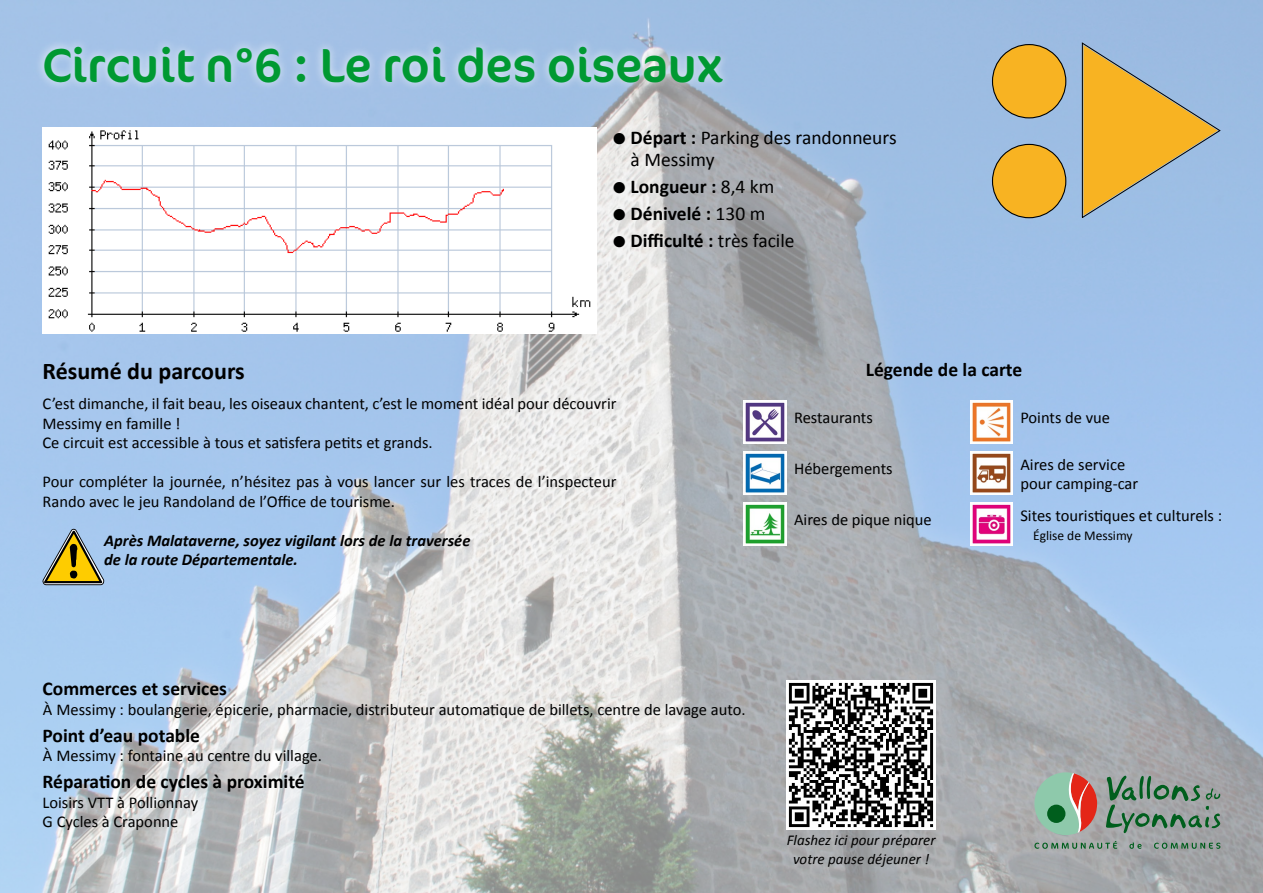
<style>
.page{position:relative;width:1263px;height:893px;background:#fff}
.page>*{position:absolute;margin:0;border:0;box-sizing:border-box;transform-origin:0 0}
.t1{font:48px "Cocon OT";color:#009932}
.t2{font:700 24px "Calibri";color:#000}
.t3{font:700 19.5px "Calibri";color:#000}
.t4{font:19.5px/22.5px "Calibri";color:#000}
.t5{font:16.5px/19.5px "Calibri";color:#000}
.t6{font:italic 700 16.5px/19.5px "Calibri";color:#000}
.t7{font:italic 15px/19.5px "Calibri";color:#000;text-align:center}
.t8{font:13.5px "Calibri";color:#000}
.s1{font-family:"Cocon OT";font-weight:700}
.s2{font-weight:700}
.s3{font-family:"Cocon OT"}
.s4{font-weight:400}
</style>
<div class="page">
<img style="left:0;top:0;width:1263px;height:893px">
<svg style="left:1106px;top:775px;width:114px;height:58px;background:#7f9488"></svg>
<svg style="left:1034px;top:772px;width:63px;height:63px;background:#ae9e8d"></svg>
<div style="left:1047px;top:805px;width:18px;height:18px;background:#005e1d;border-radius:50%"></div>
<svg style="left:1034px;top:841px;width:83px;height:8px"></svg>
<svg style="left:1129px;top:842px;width:12px;height:7px"></svg>
<svg style="left:1154px;top:843px;width:66px;height:6px"></svg>
<div style="left:35px;top:37px;width:696px;height:54px;background:#fff;opacity:.75"></div>
<svg style="left:1081px;top:43px;width:139px;height:175px;background:#c4b483"></svg>
<svg style="left:992px;top:44px;width:74px;height:74px;background:#d9ac48"></svg>
<svg style="left:992px;top:144px;width:74px;height:74px;background:#d9ad48"></svg>
<img style="left:43px;top:128px;width:553px;height:205px">
<img style="left:787px;top:680px;width:148px;height:149px">
<svg style="left:43px;top:529px;width:61px;height:56px;background:#a4a374"></svg>
<img style="left:744px;top:401px;width:42px;height:42px">
<img style="left:744px;top:452px;width:42px;height:42px">
<img style="left:744px;top:503px;width:42px;height:42px">
<img style="left:970px;top:401px;width:43px;height:42px">
<img style="left:970px;top:452px;width:43px;height:42px">
<img style="left:970px;top:503px;width:43px;height:42px">
<h1 class="t1" style="left:43px;top:30px;width:682px">Circuit n°6 : Le roi des oiseaux</h1>
<p class="t4" style="left:631px;top:126px;width:267px;text-indent:-18px"><span class="s1">●</span> <span class="s2">Départ :</span> Parking des randonneurs à Messimy</p>
<p class="t3" style="left:612px;top:174px;width:164px"><span class="s3">●</span> Longueur : <span class="s4">8,4 km</span></p>
<p class="t3" style="left:612px;top:201px;width:154px"><span class="s3">●</span> Dénivelé : <span class="s4">130 m</span></p>
<p class="t3" style="left:612px;top:228px;width:184px"><span class="s3">●</span> Difficulté : <span class="s4">très facile</span></p>
<h2 class="t2" style="left:43px;top:356px;width:204px">Résumé du parcours</h2>
<p class="t5" style="left:43px;top:394px;width:576px">C’est dimanche, il fait beau, les oiseaux chantent, c’est le moment idéal pour découvrir<br>Messimy en famille !<br>Ce circuit est accessible à tous et satisfera petits et grands.</p>
<p class="t5" style="left:43px;top:472px;width:576px">Pour compléter la journée, n’hésitez pas à vous lancer sur les traces de l’inspecteur<br>Rando avec le jeu Randoland de l’Office de tourisme.</p>
<p class="t6" style="left:104px;top:531px;width:368px">Après Malataverne, soyez vigilant lors de la traversée de la route Départementale.</p>
<p class="t3" style="left:866px;top:357px;width:158px">Légende de la carte</p>
<p class="t5" style="left:794px;top:408px;width:80px">Restaurants</p>
<p class="t5" style="left:794px;top:459px;width:100px">Hébergements</p>
<p class="t5" style="left:794px;top:510px;width:139px">Aires de pique nique</p>
<p class="t5" style="left:1020px;top:408px;width:91px">Points de vue</p>
<p class="t5" style="left:1020px;top:454px;width:119px">Aires de service pour camping-car</p>
<p class="t5" style="left:1020px;top:505px;width:203px">Sites touristiques et culturels :</p>
<p class="t8" style="left:1033px;top:527px;width:101px">Église de Messimy</p>
<p class="t3" style="left:43px;top:676px;width:186px">Commerces et services</p>
<p class="t5" style="left:43px;top:699px;width:704px">À Messimy : boulangerie, épicerie, pharmacie, distributeur automatique de billets, centre de lavage auto.</p>
<p class="t3" style="left:43px;top:723px;width:159px">Point d’eau potable</p>
<p class="t5" style="left:43px;top:746px;width:281px">À Messimy : fontaine au centre du village.</p>
<p class="t3" style="left:43px;top:769px;width:264px">Réparation de cycles à proximité</p>
<p class="t5" style="left:43px;top:792px;width:157px">Loisirs VTT à Pollionnay<br>G Cycles à Craponne</p>
<p class="t7" style="left:787px;top:829px;width:150px">Flashez ici pour préparer votre pause déjeuner !</p>
</div>
